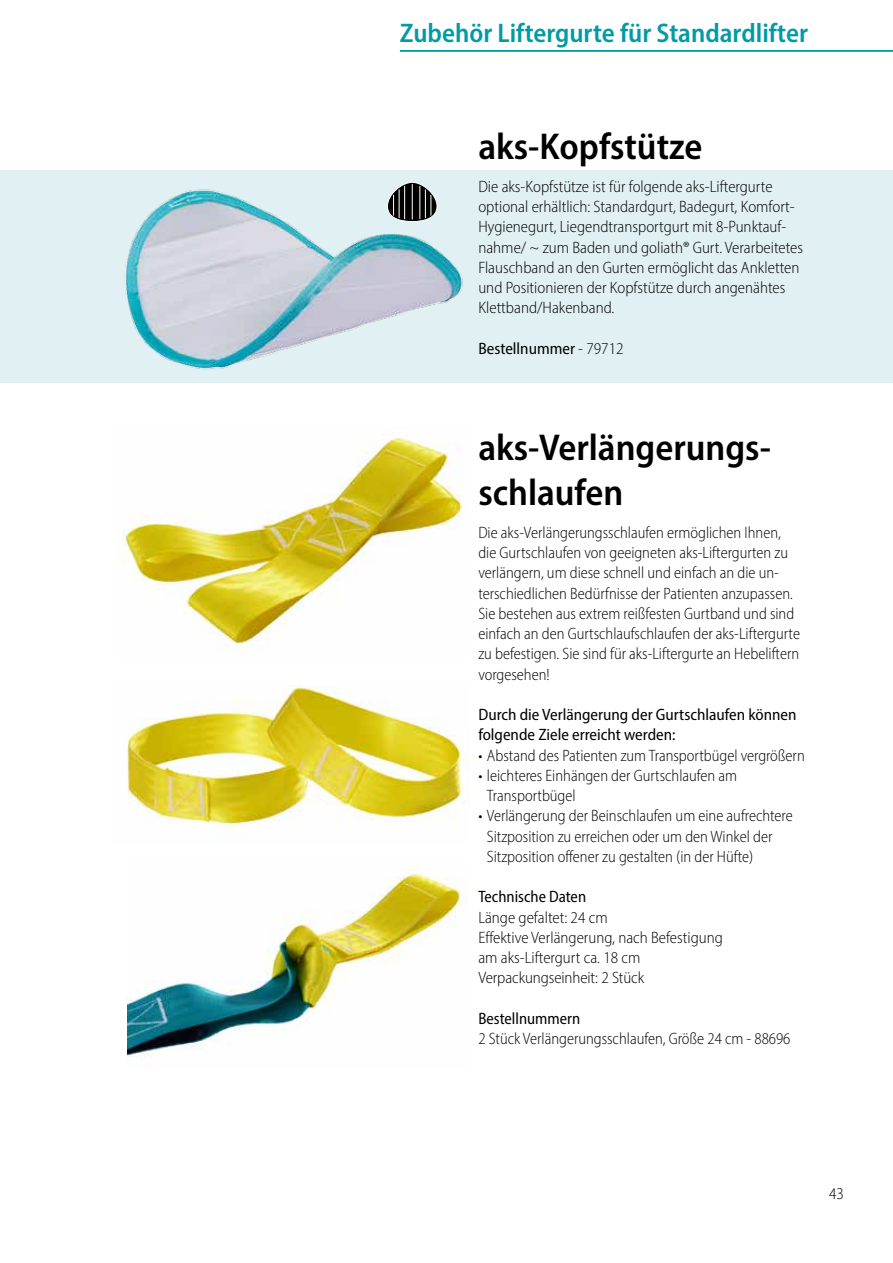
<style>
.page{position:relative;width:893px;height:1263px;background:#fff}
.page>*{position:absolute;margin:0;border:0;box-sizing:border-box;transform-origin:0 0}
.t1{font:600 semi-condensed 37.5px/45px "Myriad Pro";color:#000}
.t2{font:600 semi-condensed 27px "Myriad Pro";color:#009ba3}
.t3{font:300 semi-condensed 16.5px/20.2px "Myriad Pro";color:#000}
.t4{font:semi-condensed 16.5px/20.2px "Myriad Pro";color:#000}
.s1{font-weight:300}
</style>
<div class="page">
<div style="left:0;top:170px;width:893px;height:213px;background:#e1f1f3"></div>
<img style="left:125px;top:182px;width:338px;height:187px">
<img style="left:127px;top:685px;width:342px;height:152px">
<img style="left:116px;top:432px;width:346px;height:218px">
<img style="left:128px;top:867px;width:340px;height:189px">
<hr style="left:400px;top:50px;width:493px;height:2px;background:#009ba3">
<h2 class="t2" style="left:400px;top:16px;width:410px">Zubehör Liftergurte für Standardlifter</h2>
<h1 class="t1" style="left:478px;top:123px;width:225px">aks-Kopfstütze</h1>
<p class="t3" style="left:478px;top:176px;width:326px">Die aks-Kopfstütze ist für folgende aks-Liftergurte optional erhältlich: Standardgurt, Badegurt, Komfort-Hygienegurt, Liegendtransportgurt mit 8-Punktauf&shy;nahme/ ~ zum Baden und goliath® Gurt. Verarbeitetes Flauschband an den Gurten ermöglicht das Ankletten und Positionieren der Kopfstütze durch angenähtes Klettband/Hakenband.</p>
<p class="t4" style="left:478px;top:338px;width:147px">Bestellnummer <span class="s1">- 79712</span></p>
<h1 class="t1" style="left:478px;top:424px;width:294px">aks-Verlängerungs&shy;schlaufen</h1>
<p class="t3" style="left:478px;top:522px;width:323px">Die aks-Verlängerungsschlaufen ermöglichen Ihnen, die Gurtschlaufen von geeigneten aks-Liftergurten zu verlängern, um diese schnell und einfach an die un&shy;terschiedlichen Bedürfnisse der Patienten anzupassen.<br>Sie bestehen aus extrem reißfesten Gurtband und sind einfach an den Gurtschlaufschlaufen der aks-Liftergurte zu befestigen. Sie sind für aks-Liftergurte an Hebeliftern vorgesehen!</p>
<p class="t4" style="left:478px;top:704px;width:320px">Durch die Verlängerung der Gurtschlaufen können folgende Ziele erreicht werden:</p>
<p class="t3" style="left:478px;top:745px;width:328px">• Abstand des Patienten zum Transportbügel vergrößern</p>
<p class="t3" style="left:487px;top:765px;width:252px;text-indent:-9px">• leichteres Einhängen der Gurtschlaufen am<br>Transportbügel</p>
<p class="t3" style="left:487px;top:805px;width:307px;text-indent:-9px">• Verlängerung der Beinschlaufen um eine aufrechtere<br>Sitzposition zu erreichen oder um den Winkel der<br>Sitzposition offener zu gestalten (in der Hüfte)</p>
<p class="t4" style="left:478px;top:886px;width:109px">Technische Daten</p>
<p class="t3" style="left:478px;top:907px;width:246px">Länge gefaltet: 24 cm<br>Effektive Verlängerung, nach Befestigung am aks-Liftergurt ca. 18 cm<br>Verpackungseinheit: 2 Stück</p>
<p class="t4" style="left:478px;top:1008px;width:103px">Bestellnummern</p>
<p class="t3" style="left:478px;top:1028px;width:314px">2 Stück Verlängerungsschlaufen, Größe 24 cm - 88696</p>
<p class="t3" style="left:829px;top:1183px;width:16px">43</p>
</div>
